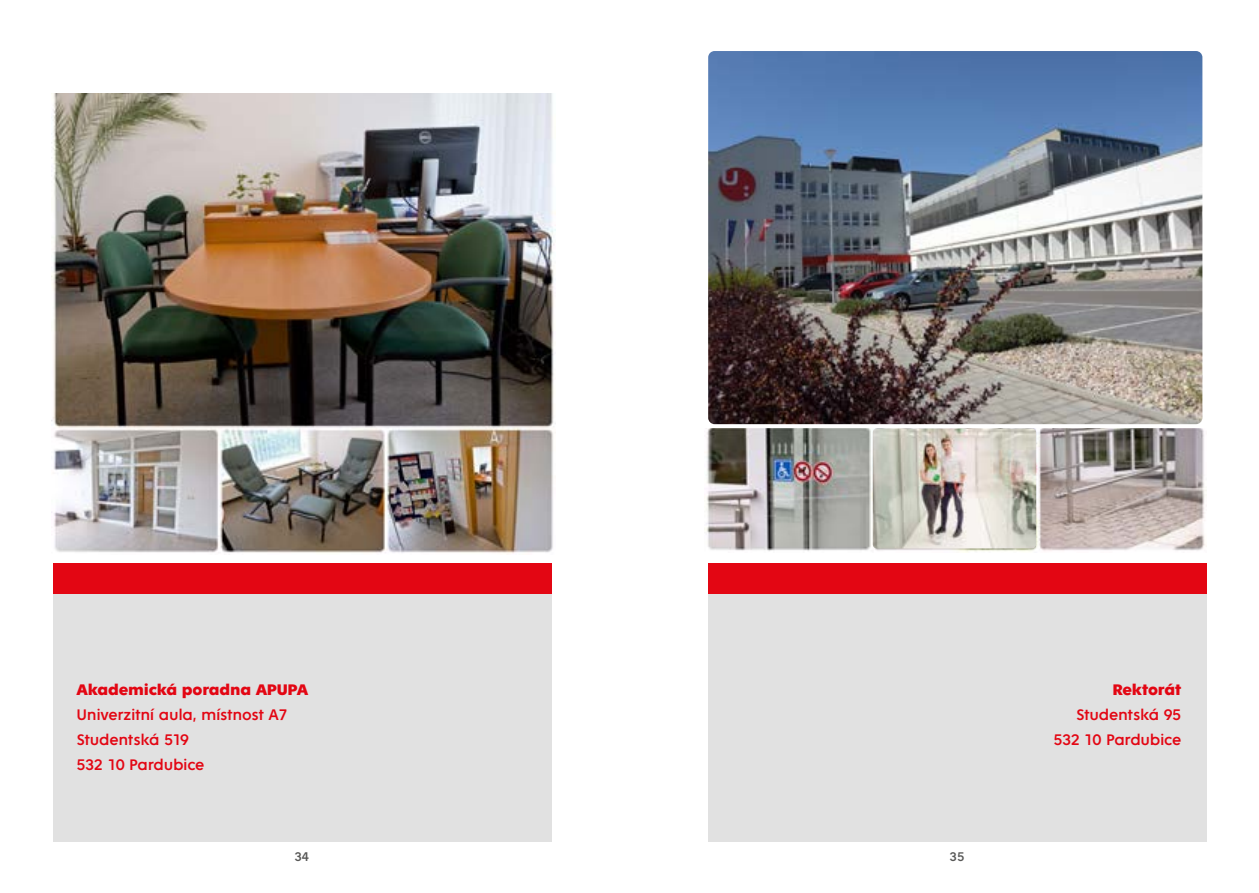
<style>
.page{position:relative;width:1259px;height:893px;background:#fff}
.page>*{position:absolute;margin:0;border:0;box-sizing:border-box;transform-origin:0 0}
.t1{font:16.5px/25px "Fenomen Sans";letter-spacing:-.02em;color:#e30613}
.t2{font:700 16.5px "Fenomen Sans";letter-spacing:-.01em;color:#e30613}
.t3{font:13.5px "Fenomen Sans";color:#575756}
</style>
<div class="page">
<div style="left:54px;top:563px;width:498px;height:279px;background:#e1e1e1"></div>
<div style="left:54px;top:563px;width:498px;height:31px;background:#e30613"></div>
<img style="left:51px;top:94px;width:504px;height:460px">
<img style="left:704px;top:428px;width:502px;height:125px">
<div style="left:708px;top:563px;width:498px;height:279px;background:#e1e1e1"></div>
<div style="left:708px;top:563px;width:498px;height:31px;background:#e30613"></div>
<img style="left:708px;top:51px;width:494px;height:373px">
<img style="left:873px;top:428px;width:163px;height:121px">
<p class="t2" style="left:77px;top:681px;width:233px">Akademická poradna APUPA</p>
<p class="t1" style="left:77px;top:702px;width:212px">Univerzitní aula, místnost A7<br>Studentská 519<br>532 10 Pardubice</p>
<p class="t3" style="left:294px;top:850px;width:16px">34</p>
<p class="t3" style="left:949px;top:850px;width:16px">35</p>
<p class="t2" style="left:1112px;top:681px;width:70px">Rektorát</p>
<p class="t1" style="left:1053px;top:702px;width:129px;text-align:right">Studentská 95<br>532 10 Pardubice</p>
</div>
